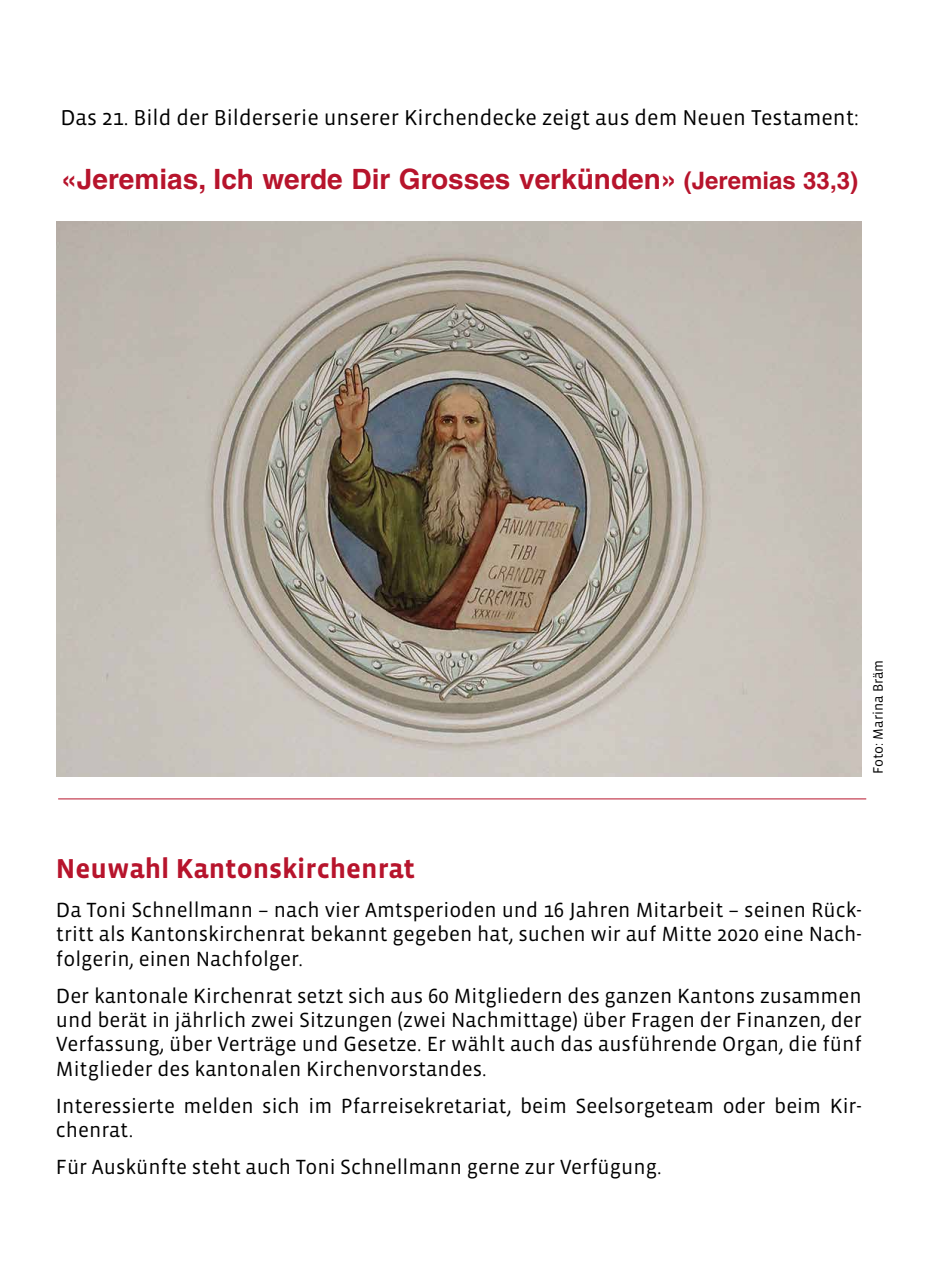
<style>
.page{position:relative;width:942px;height:1276px;background:#fff}
.page>*{position:absolute;margin:0;border:0;box-sizing:border-box;transform-origin:0 0}
.t1{font:700 28px "Helvetica";color:#b7142c}
.t2{font:700 28px "Vista Sans";color:#b7142c}
.t3{font:22px "Vista Sans";color:#000}
.t4{font:21px/24.4px "Vista Sans";color:#000;text-align:justify}
.t5{font:14px "Vista Sans";color:#000}
.s1{font-size:24px}
</style>
<div class="page">
<hr style="left:58px;top:798px;width:807px;height:1px;background:#b7142c">
<img style="left:57px;top:221px;width:804px;height:556px">
<p class="t3" style="left:60px;top:106px;width:799px">Das 21. Bild der Bilderserie unserer Kirchendecke zeigt aus dem Neuen Testament:</p>
<h1 class="t1" style="left:61px;top:162px;width:798px">«Jeremias, Ich werde Dir Grosses verkünden» <span class="s1">(Jeremias 33,3)</span></h1>
<p class="t5" style="left:870px;top:774px;width:116px;rotate:-90deg">Foto: Marina Bräm</p>
<h1 class="t2" style="left:56px;top:854px;width:360px">Neuwahl Kantonskirchenrat</h1>
<p class="t4" style="left:56px;top:898px;width:807px">Da Toni Schnellmann – nach vier Amtsperioden und 16 Jahren Mitarbeit – seinen Rück&shy;tritt als Kantonskirchenrat bekannt gegeben hat, suchen wir auf Mitte 2020 eine Nach&shy;folgerin, einen Nachfolger.</p>
<p class="t4" style="left:56px;top:983px;width:807px">Der kantonale Kirchenrat setzt sich aus 60 Mitgliedern des ganzen Kantons zusammen und berät in jährlich zwei Sitzungen (zwei Nachmittage) über Fragen der Finanzen, der Verfassung, über Verträge und Gesetze. Er wählt auch das ausführende Organ, die fünf Mitglieder des kantonalen Kirchenvorstandes.</p>
<p class="t4" style="left:56px;top:1094px;width:807px">Interessierte melden sich im Pfarreisekretariat, beim Seelsorgeteam oder beim Kir&shy;chenrat.</p>
<p class="t4" style="left:56px;top:1155px;width:606px">Für Auskünfte steht auch Toni Schnellmann gerne zur Verfügung.</p>
</div>
